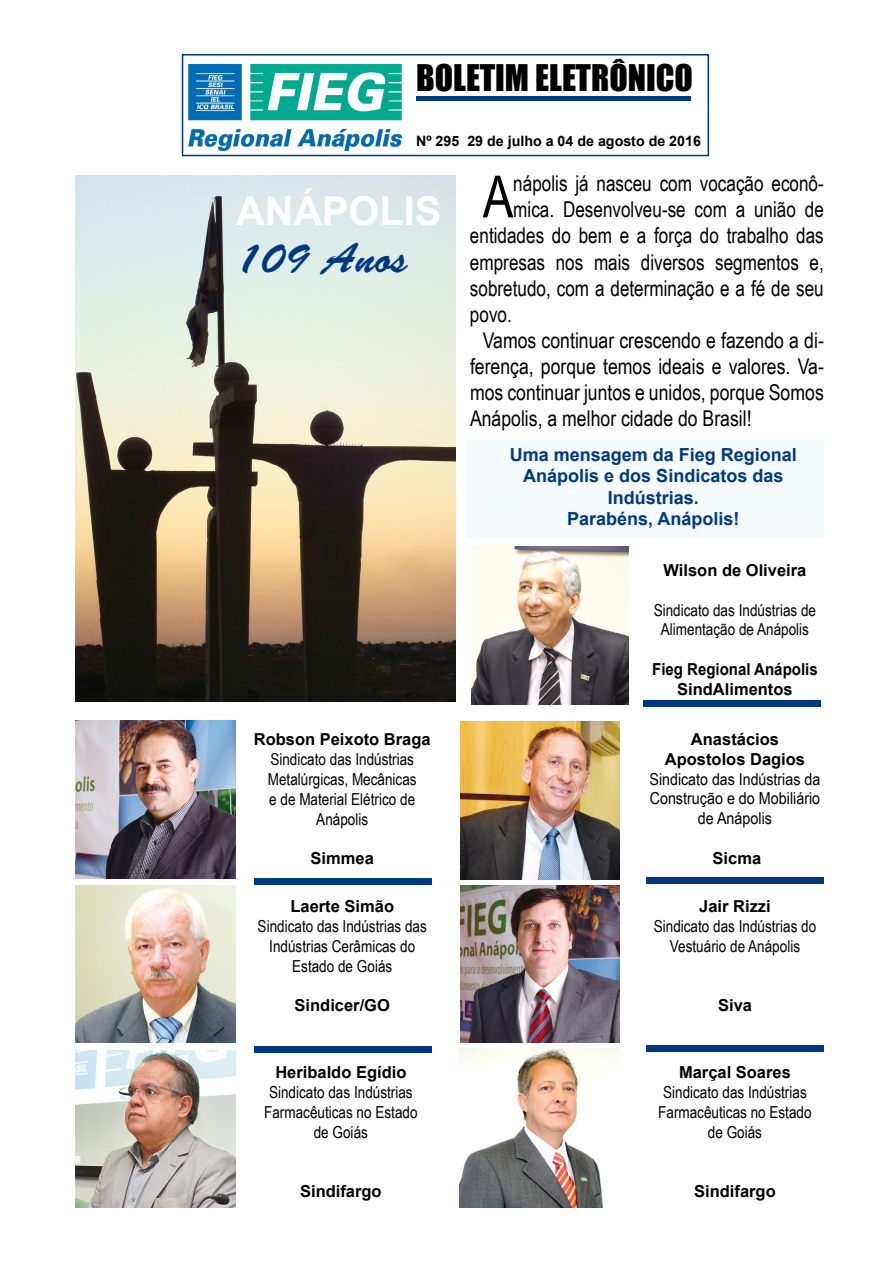
<style>
.page{position:relative;width:893px;height:1263px;background:#fff}
.page>*{position:absolute;margin:0;border:0;box-sizing:border-box;transform-origin:0 0}
.t1{font:58.2px "Arial Narrow";color:#000;scale:.96 1}
.t2{font:42.75px "Brush Script Std";color:#003882}
.t3{font:700 39.75px "Arial";color:#fff}
.t4{font:33.75px "Impact";color:#000}
.t5{font:21.75px "Arial Narrow";color:#000;scale:.96 1}
.t6{font:21.75px "Arial Narrow";color:#000}
.t7{font:700 18px/21.6px "Arial";color:#003882;text-align:center}
.t8{font:16.5px/19.8px "Arial Narrow";color:#000;text-align:center}
.t9{font:700 16.5px/19.8px "Arial";color:#000;text-align:center}
.t10{font:16.5px/19.8px "Arial Narrow";color:#000;text-align:center;scale:1.05 1}
.t11{font:700 16.5px/19.8px "Arial";color:#000;text-align:center;scale:.91 1}
.t12{font:700 14.25px "Arial";color:#000}
</style>
<div class="page">
<div style="left:468px;top:439px;width:356px;height:99px;background:#f5fbfe"></div>
<img style="left:460px;top:722px;width:160px;height:157px">
<img style="left:75px;top:721px;width:160px;height:157px">
<img style="left:460px;top:885px;width:160px;height:158px">
<img style="left:75px;top:885px;width:160px;height:158px">
<img style="left:75px;top:1050px;width:160px;height:158px">
<div style="left:254px;top:878px;width:178px;height:6px;background:#003882"></div>
<div style="left:646px;top:877px;width:178px;height:6px;background:#003882"></div>
<div style="left:643px;top:701px;width:178px;height:6px;background:#003882"></div>
<div style="left:646px;top:1046px;width:178px;height:6px;background:#003882"></div>
<div style="left:254px;top:1046px;width:178px;height:6px;background:#003882"></div>
<img style="left:471px;top:546px;width:157px;height:158px">
<img style="left:459px;top:1048px;width:161px;height:160px">
<img style="left:75px;top:175px;width:380px;height:527px">
<img style="left:189px;top:64px;width:212px;height:86px">
<hr style="left:416px;top:97px;width:275px;height:4px;background:#003882">
<div style="left:182px;top:54px;width:527px;height:102px;border:2px solid #003882"></div>
<h3 class="t4" style="left:416px;top:51px;width:278px">BOLETIM ELETRÔNICO</h3>
<p class="t12" style="left:416px;top:131px;width:286px">Nº 295 29 de julho a 04 de agosto de 2016</p>
<h3 class="t3" style="left:236px;top:183px;width:207px">ANÁPOLIS</h3>
<h2 class="t2" style="left:236px;top:234px;width:174px">109 Anos</h2>
<p class="t9" style="left:254px;top:730px;width:178px">Robson Peixoto Braga</p>
<p class="t8" style="left:268px;top:749px;width:150px">Sindicato das Indústrias<br>Metalúrgicas, Mecânicas e de Material Elétrico de<br>Anápolis</p>
<p class="t9" style="left:311px;top:849px;width:65px">Simmea</p>
<p class="t9" style="left:290px;top:896px;width:105px">Laerte Simão</p>
<p class="t8" style="left:258px;top:915px;width:171px">Sindicato das Indústrias das<br>Indústrias Cerâmicas do<br>Estado de Goiás</p>
<p class="t9" style="left:295px;top:995px;width:97px">Sindicer/GO</p>
<p class="t9" style="left:275px;top:1063px;width:133px">Heribaldo Egídio</p>
<p class="t8" style="left:264px;top:1082px;width:155px">Sindicato das Indústrias<br>Farmacêuticas no Estado de Goiás</p>
<p class="t9" style="left:300px;top:1181px;width:83px">Sindifargo</p>
<h1 class="t1" style="left:483px;top:154px;width:33px">A</h1>
<h3 class="t5" style="left:513px;top:168px;width:325px">nápolis já nasceu com vocação econô-</h3>
<h3 class="t5" style="left:513px;top:194px;width:325px">mica. Desenvolveu-se com a união de</h3>
<h3 class="t5" style="left:470px;top:220px;width:370px">entidades do bem e a força do trabalho das</h3>
<h3 class="t5" style="left:470px;top:246px;width:370px">empresas nos mais diversos segmentos e,</h3>
<h3 class="t5" style="left:470px;top:272px;width:370px">sobretudo, com a determinação e a fé de seu</h3>
<h3 class="t5" style="left:470px;top:298px;width:45px">povo.</h3>
<h3 class="t6" style="left:483px;top:324px;width:343px">Vamos continuar crescendo e fazendo a di-</h3>
<h3 class="t6" style="left:470px;top:350px;width:355px">ferença, porque temos ideais e valores. Va-</h3>
<h3 class="t6" style="left:470px;top:376px;width:355px">mos continuar juntos e unidos, porque Somos</h3>
<h3 class="t6" style="left:470px;top:403px;width:283px">Anápolis, a melhor cidade do Brasil!</h3>
<p class="t7" style="left:510px;top:444px;width:289px">Uma mensagem da Fieg Regional<br>Anápolis e dos Sindicatos das<br>Indústrias.<br>Parabéns, Anápolis!</p>
<p class="t9" style="left:663px;top:560px;width:144px">Wilson de Oliveira</p>
<p class="t8" style="left:654px;top:599px;width:164px">Sindicato das Indústrias de<br>Alimentação de Anápolis</p>
<p class="t11" style="left:652px;top:659px;width:183px">Fieg Regional Anápolis<br>SindAlimentos</p>
<p class="t9" style="left:665px;top:729px;width:142px">Anastácios<br>Apostolos Dagios</p>
<p class="t10" style="left:650px;top:768px;width:164px">Sindicato das Indústrias da<br>Construção e do Mobiliário de Anápolis</p>
<p class="t9" style="left:713px;top:848px;width:50px">Sicma</p>
<p class="t9" style="left:699px;top:896px;width:73px">Jair Rizzi</p>
<p class="t8" style="left:654px;top:915px;width:164px">Sindicato das Indústrias do<br>Vestuário de Anápolis</p>
<p class="t9" style="left:718px;top:995px;width:35px">Siva</p>
<p class="t9" style="left:679px;top:1063px;width:113px">Marçal Soares</p>
<p class="t8" style="left:658px;top:1082px;width:155px">Sindicato das Indústrias<br>Farmacêuticas no Estado de Goiás</p>
<p class="t9" style="left:694px;top:1181px;width:83px">Sindifargo</p>
</div>
